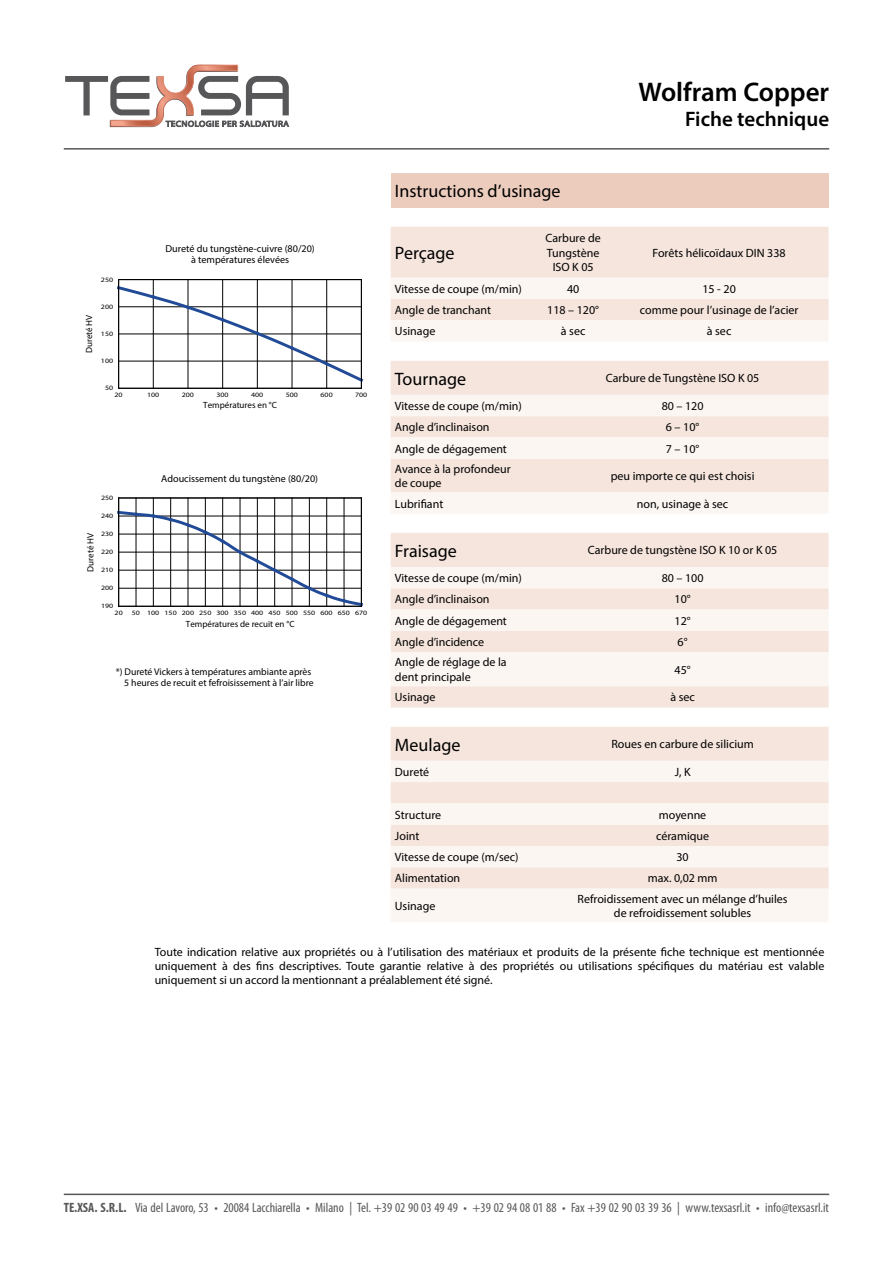
<style>
.page{position:relative;width:893px;height:1263px;background:#fff}
.page>*{position:absolute;margin:0;border:0;box-sizing:border-box;transform-origin:0 0}
.t1{font:600 27px "Myriad Pro";color:#000}
.t2{font:600 21px "Myriad Pro";color:#000}
.t3{font:18px "Myriad Pro";color:#000}
.t4{font:condensed 13.5px "Myriad Pro";color:#57575a}
.t5{font:12px/14.4px "Myriad Pro";color:#000;text-align:center}
.t6{font:10.2px/10.5px "Myriad Pro";color:#000;text-align:center}
.t7{font:9.75px/11.7px "Myriad Pro";color:#000;text-align:right}
.t8{font:9px "Myriad Pro";color:#000}
.t9{font:6.6px "Myriad Pro";color:#000;scale:1.2 1}
.t10{font:6.6px "Myriad Pro";color:#000;scale:1.19 1}
.s1{font-weight:700}
</style>
<div class="page">
<svg style="left:65px;top:65px;width:224px;height:62px"></svg>
<hr style="left:64px;top:1193px;width:765px;height:2px;background:#57575a">
<hr style="left:64px;top:148px;width:765px;height:2px;background:#57575a">
<div style="left:391px;top:173px;width:438px;height:34px;background:#ebccbd"></div>
<div style="left:391px;top:227px;width:438px;height:51px;background:#f5e5dd"></div>
<svg style="left:391px;top:278px;width:438px;height:644px"></svg>
<hr style="left:153px;top:280px;width:1px;height:108px;background:#000">
<hr style="left:188px;top:280px;width:1px;height:108px;background:#000">
<hr style="left:222px;top:280px;width:1px;height:108px;background:#000">
<hr style="left:257px;top:280px;width:1px;height:108px;background:#000">
<hr style="left:292px;top:280px;width:1px;height:108px;background:#000">
<hr style="left:326px;top:280px;width:1px;height:108px;background:#000">
<svg style="left:117px;top:284px;width:247px;height:100px"></svg>
<hr style="left:119px;top:388px;width:242px;height:1px;background:#000">
<hr style="left:361px;top:280px;width:1px;height:108px;background:#000">
<hr style="left:119px;top:279px;width:242px;height:1px;background:#000">
<hr style="left:118px;top:280px;width:1px;height:108px;background:#000">
<hr style="left:136px;top:498px;width:1px;height:108px;background:#000">
<hr style="left:153px;top:498px;width:1px;height:108px;background:#000">
<hr style="left:170px;top:498px;width:1px;height:108px;background:#000">
<hr style="left:188px;top:498px;width:1px;height:108px;background:#000">
<hr style="left:205px;top:498px;width:1px;height:108px;background:#000">
<hr style="left:222px;top:498px;width:1px;height:108px;background:#000">
<hr style="left:240px;top:498px;width:1px;height:108px;background:#000">
<hr style="left:257px;top:498px;width:1px;height:108px;background:#000">
<hr style="left:274px;top:498px;width:1px;height:108px;background:#000">
<hr style="left:292px;top:498px;width:1px;height:108px;background:#000">
<hr style="left:309px;top:498px;width:1px;height:108px;background:#000">
<hr style="left:326px;top:498px;width:1px;height:108px;background:#000">
<hr style="left:344px;top:498px;width:1px;height:108px;background:#000">
<svg style="left:117px;top:509px;width:246px;height:98px"></svg>
<hr style="left:119px;top:606px;width:242px;height:1px;background:#000">
<hr style="left:361px;top:498px;width:1px;height:108px;background:#000">
<hr style="left:119px;top:498px;width:242px;height:1px;background:#000">
<hr style="left:118px;top:498px;width:1px;height:108px;background:#000">
<p class="t10" style="left:101px;top:275px;width:12px">250</p>
<p class="t6" style="left:165px;top:243px;width:151px">Dureté du tungstène-cuivre (80/20) à températures élevées</p>
<h3 class="t3" style="left:395px;top:180px;width:167px">Instructions d’usinage</h3>
<h3 class="t3" style="left:395px;top:242px;width:61px">Perçage</h3>
<p class="t5" style="left:546px;top:231px;width:57px">Carbure de<br>Tungstène<br>ISO K 05</p>
<h1 class="t1" style="left:639px;top:75px;width:192px">Wolfram Copper</h1>
<h2 class="t2" style="left:685px;top:106px;width:146px">Fiche technique</h2>
<p class="t5" style="left:652px;top:245px;width:135px">Forêts hélicoïdaux DIN 338</p>
<p class="t5" style="left:395px;top:281px;width:128px">Vitesse de coupe (m/min)</p>
<p class="t5" style="left:567px;top:281px;width:14px">40</p>
<p class="t5" style="left:702px;top:281px;width:35px">15 - 20</p>
<p class="t5" style="left:395px;top:303px;width:98px">Angle de tranchant</p>
<p class="t5" style="left:547px;top:303px;width:53px">118 – 120°</p>
<p class="t5" style="left:640px;top:303px;width:160px">comme pour l’usinage de l’acier</p>
<p class="t5" style="left:395px;top:324px;width:42px">Usinage</p>
<p class="t5" style="left:561px;top:324px;width:26px">à sec</p>
<p class="t5" style="left:707px;top:324px;width:26px">à sec</p>
<h3 class="t3" style="left:395px;top:367px;width:73px">Tournage</h3>
<p class="t5" style="left:606px;top:371px;width:155px">Carbure de Tungstène ISO K 05</p>
<p class="t5" style="left:395px;top:399px;width:128px">Vitesse de coupe (m/min)</p>
<p class="t5" style="left:662px;top:399px;width:43px">80 – 120</p>
<p class="t5" style="left:395px;top:420px;width:96px">Angle d’inclinaison</p>
<p class="t5" style="left:666px;top:420px;width:35px">6 – 10°</p>
<p class="t5" style="left:395px;top:441px;width:113px">Angle de dégagement</p>
<p class="t5" style="left:666px;top:441px;width:35px">7 – 10°</p>
<p class="t5" style="left:395px;top:461px;width:117px;text-align:left">Avance à la profondeur de coupe</p>
<p class="t5" style="left:611px;top:469px;width:145px">peu importe ce qui est choisi</p>
<p class="t5" style="left:395px;top:496px;width:50px">Lubrifiant</p>
<p class="t5" style="left:637px;top:496px;width:93px">non, usinage à sec</p>
<h3 class="t3" style="left:395px;top:539px;width:63px">Fraisage</h3>
<p class="t5" style="left:588px;top:543px;width:191px">Carbure de tungstène ISO K 10 or K 05</p>
<p class="t5" style="left:395px;top:571px;width:128px">Vitesse de coupe (m/min)</p>
<p class="t5" style="left:662px;top:571px;width:43px">80 – 100</p>
<p class="t5" style="left:395px;top:592px;width:96px">Angle d’inclinaison</p>
<p class="t5" style="left:675px;top:592px;width:18px">10°</p>
<p class="t5" style="left:395px;top:613px;width:113px">Angle de dégagement</p>
<p class="t5" style="left:675px;top:613px;width:18px">12°</p>
<p class="t5" style="left:395px;top:635px;width:91px">Angle d’incidence</p>
<p class="t5" style="left:678px;top:635px;width:11px">6°</p>
<p class="t5" style="left:395px;top:655px;width:113px;text-align:left">Angle de réglage de la dent principale</p>
<p class="t5" style="left:675px;top:662px;width:18px">45°</p>
<p class="t5" style="left:395px;top:690px;width:42px">Usinage</p>
<p class="t5" style="left:670px;top:690px;width:26px">à sec</p>
<h3 class="t3" style="left:395px;top:733px;width:67px">Meulage</h3>
<p class="t5" style="left:611px;top:737px;width:144px">Roues en carbure de silicium</p>
<p class="t5" style="left:395px;top:764px;width:36px">Dureté</p>
<p class="t5" style="left:675px;top:764px;width:17px">J, K</p>
<p class="t5" style="left:395px;top:807px;width:48px">Structure</p>
<p class="t5" style="left:659px;top:807px;width:49px">moyenne</p>
<p class="t5" style="left:395px;top:828px;width:26px">Joint</p>
<p class="t5" style="left:656px;top:828px;width:55px">céramique</p>
<p class="t5" style="left:395px;top:850px;width:125px">Vitesse de coupe (m/sec)</p>
<p class="t5" style="left:676px;top:850px;width:14px">30</p>
<p class="t5" style="left:395px;top:871px;width:67px">Alimentation</p>
<p class="t5" style="left:648px;top:871px;width:71px">max. 0,02 mm</p>
<p class="t5" style="left:395px;top:898px;width:42px">Usinage</p>
<p class="t5" style="left:578px;top:891px;width:212px">Refroidissement avec un mélange d’huiles de refroidissement solubles</p>
<p class="t5" style="left:155px;top:944px;width:671px;text-align:justify">Toute indication relative aux propriétés ou à l’utilisation des matériaux et produits de la présente fiche technique est mentionnée uniquement à des fins descriptives. Toute garantie relative à des propriétés ou utilisations spécifiques du matériau est valable uniquement si un accord la mentionnant a préalablement été signé.</p>
<p class="t10" style="left:101px;top:303px;width:12px">200</p>
<p class="t8" style="left:83px;top:353px;width:40px;rotate:-90deg">Dureté HV</p>
<p class="t10" style="left:101px;top:330px;width:12px">150</p>
<p class="t10" style="left:101px;top:357px;width:12px">100</p>
<p class="t10" style="left:105px;top:384px;width:8px">50</p>
<p class="t10" style="left:115px;top:391px;width:8px">20</p>
<p class="t10" style="left:147px;top:391px;width:12px">100</p>
<p class="t10" style="left:182px;top:391px;width:12px">200</p>
<p class="t10" style="left:217px;top:391px;width:12px">300</p>
<p class="t10" style="left:251px;top:391px;width:12px">400</p>
<p class="t10" style="left:286px;top:391px;width:12px">500</p>
<p class="t10" style="left:321px;top:391px;width:12px">600</p>
<p class="t10" style="left:355px;top:391px;width:12px">700</p>
<p class="t8" style="left:203px;top:400px;width:75px">Températures en °C</p>
<p class="t6" style="left:161px;top:473px;width:158px">Adoucissement du tungstène (80/20)</p>
<p class="t9" style="left:101px;top:494px;width:12px">250</p>
<p class="t9" style="left:101px;top:512px;width:12px">240</p>
<p class="t9" style="left:101px;top:530px;width:12px">230</p>
<p class="t8" style="left:85px;top:572px;width:40px;rotate:-90deg">Dureté HV</p>
<p class="t9" style="left:101px;top:548px;width:12px">220</p>
<p class="t9" style="left:101px;top:566px;width:12px">210</p>
<p class="t9" style="left:101px;top:584px;width:12px">200</p>
<p class="t9" style="left:101px;top:602px;width:12px">190</p>
<p class="t9" style="left:115px;top:609px;width:8px">20</p>
<p class="t9" style="left:132px;top:609px;width:198px">50 100 150 200 250 300 350 400 450 500 550 600 650 670</p>
<p class="t8" style="left:186px;top:618px;width:110px">Températures de recuit en °C</p>
<p class="t7" style="left:116px;top:665px;width:199px">*) Dureté Vickers à températures ambiante après<br>5 heures de recuit et fefroisissement à l’air libre</p>
<p class="t4" style="left:64px;top:1199px;width:767px"><span class="s1">TE.XSA. S.R.L.</span> Via del Lavoro, 53 • 20084 Lacchiarella • Milano | Tel. +39 02 90 03 49 49 • +39 02 94 08 01 88 • Fax +39 02 90 03 39 36 | www.texsasrl.it • info@texsasrl.it</p>
</div>
